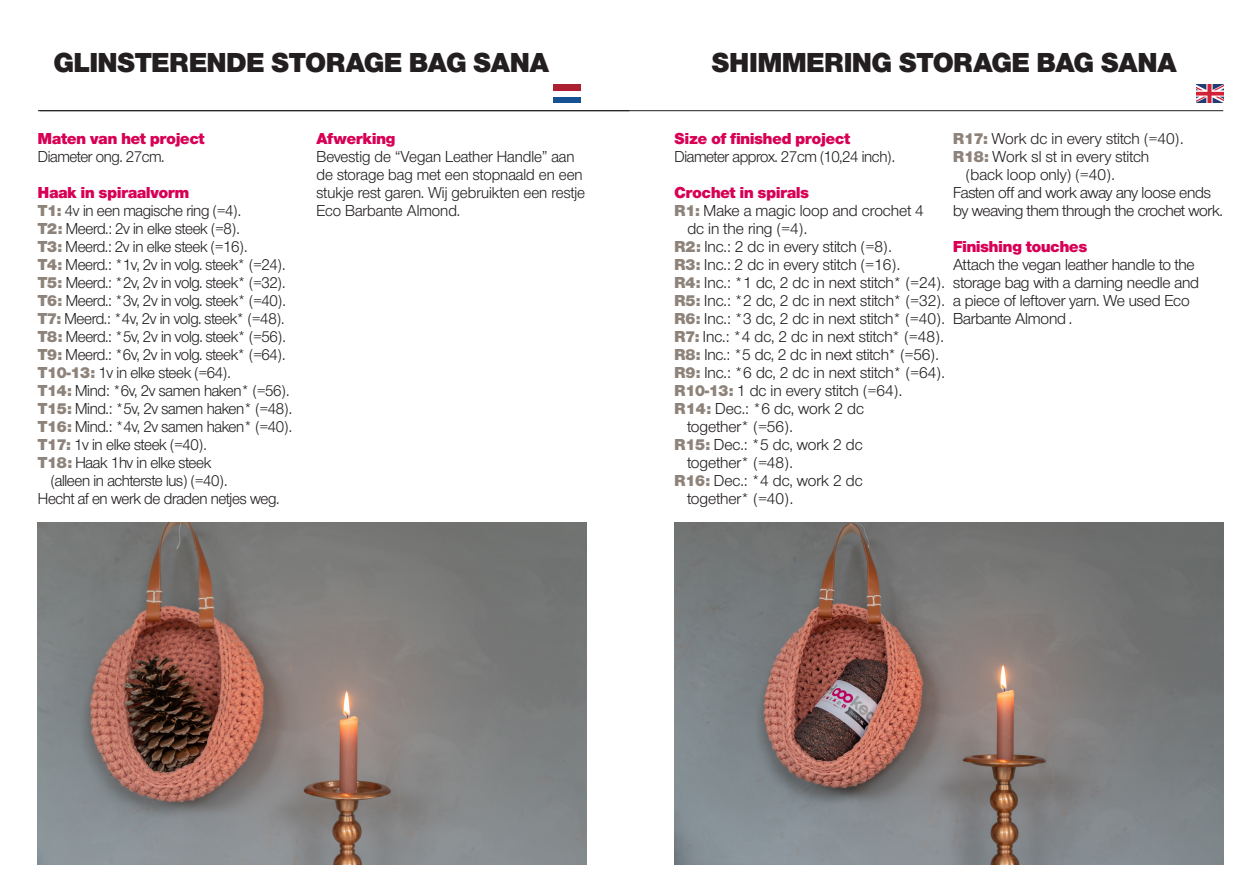
<style>
.page{position:relative;width:1259px;height:893px;background:#fff}
.page>*{position:absolute;margin:0;border:0;box-sizing:border-box;transform-origin:0 0}
.t1{font:900 28.5px "Nimbus San Nov D";color:#231f20}
.t2{font:16.5px/18px "Nimbus San Nov D";letter-spacing:-.01em;color:#231f20}
.t3{font:900 16.5px "Nimbus San Nov D";color:#d80056}
.s1{font-weight:900;color:#8e837a}
</style>
<div class="page">
<svg style="left:553px;top:97px;width:27px;height:5px"></svg>
<svg style="left:553px;top:90px;width:27px;height:1px"></svg>
<div style="left:553px;top:84px;width:27px;height:6px;background:#ac2031"></div>
<hr style="left:38px;top:110px;width:591px;height:1px;background:#231f20">
<img style="left:1196px;top:84px;width:27px;height:18px">
<hr style="left:40px;top:110px;width:1183px;height:1px;background:#231f20">
<img style="left:674px;top:522px;width:549px;height:342px">
<img style="left:38px;top:522px;width:548px;height:342px">
<p class="t1" style="left:54px;top:46px;width:497px">GLINSTERENDE STORAGE BAG SANA</p>
<p class="t1" style="left:712px;top:46px;width:466px">SHIMMERING STORAGE BAG SANA</p>
<p class="t3" style="left:38px;top:129px;width:168px">Maten van het project</p>
<p class="t2" style="left:38px;top:148px;width:128px">Diameter ong. 27cm.</p>
<p class="t3" style="left:38px;top:183px;width:153px">Haak in spiraalvorm</p>
<p class="t2" style="left:38px;top:202px;width:204px"><span class="s1">T1:</span> 4v in een magische ring (=4).</p>
<p class="t2" style="left:38px;top:220px;width:203px"><span class="s1">T2:</span> Meerd.: 2v in elke steek (=8).</p>
<p class="t2" style="left:38px;top:238px;width:211px"><span class="s1">T3:</span> Meerd.: 2v in elke steek (=16).</p>
<p class="t2" style="left:38px;top:256px;width:249px"><span class="s1">T4:</span> Meerd.: *1v, 2v in volg. steek* (=24).</p>
<p class="t2" style="left:38px;top:274px;width:249px"><span class="s1">T5:</span> Meerd.: *2v, 2v in volg. steek* (=32).</p>
<p class="t2" style="left:38px;top:292px;width:249px"><span class="s1">T6:</span> Meerd.: *3v, 2v in volg. steek* (=40).</p>
<p class="t2" style="left:38px;top:310px;width:248px"><span class="s1">T7:</span> Meerd.: *4v, 2v in volg. steek* (=48).</p>
<p class="t2" style="left:38px;top:328px;width:249px"><span class="s1">T8:</span> Meerd.: *5v, 2v in volg. steek* (=56).</p>
<p class="t2" style="left:38px;top:346px;width:249px"><span class="s1">T9:</span> Meerd.: *6v, 2v in volg. steek* (=64).</p>
<p class="t2" style="left:38px;top:364px;width:194px"><span class="s1">T10-13:</span> 1v in elke steek (=64).</p>
<p class="t2" style="left:38px;top:382px;width:253px"><span class="s1">T14:</span> Mind: *6v, 2v samen haken* (=56).</p>
<p class="t2" style="left:38px;top:400px;width:255px"><span class="s1">T15:</span> Mind.: *5v, 2v samen haken* (=48).</p>
<p class="t2" style="left:38px;top:418px;width:255px"><span class="s1">T16:</span> Mind.: *4v, 2v samen haken* (=40).</p>
<p class="t2" style="left:38px;top:436px;width:170px"><span class="s1">T17:</span> 1v in elke steek (=40).</p>
<p class="t2" style="left:51px;top:454px;width:178px;text-indent:-13px"><span class="s1">T18:</span> Haak 1hv in elke steek (alleen in achterste lus) (=40).</p>
<p class="t2" style="left:38px;top:490px;width:243px">Hecht af en werk de draden netjes weg.</p>
<p class="t3" style="left:316px;top:129px;width:80px">Afwerking</p>
<p class="t2" style="left:316px;top:148px;width:270px">Bevestig de “Vegan Leather Handle” aan de storage bag met een stopnaald en een stukje rest garen. Wij gebruikten een restje Eco Barbante Almond.</p>
<p class="t3" style="left:674px;top:129px;width:177px">Size of finished project</p>
<p class="t2" style="left:674px;top:148px;width:222px">Diameter approx. 27cm (10,24 inch).</p>
<p class="t3" style="left:674px;top:183px;width:136px">Crochet in spirals</p>
<p class="t2" style="left:687px;top:202px;width:238px;text-indent:-13px"><span class="s1">R1:</span> Make a magic loop and crochet 4 dc in the ring (=4).</p>
<p class="t2" style="left:674px;top:238px;width:218px"><span class="s1">R2:</span> Inc.: 2 dc in every stitch (=8).</p>
<p class="t2" style="left:674px;top:256px;width:227px"><span class="s1">R3:</span> Inc.: 2 dc in every stitch (=16).</p>
<p class="t2" style="left:674px;top:274px;width:271px"><span class="s1">R4:</span> Inc.: *1 dc, 2 dc in next stitch* (=24).</p>
<p class="t2" style="left:674px;top:292px;width:272px"><span class="s1">R5:</span> Inc.: *2 dc, 2 dc in next stitch* (=32).</p>
<p class="t2" style="left:674px;top:310px;width:272px"><span class="s1">R6:</span> Inc.: *3 dc, 2 dc in next stitch* (=40).</p>
<p class="t2" style="left:674px;top:328px;width:270px"><span class="s1">R7:</span> Inc.: *4 dc, 2 dc in next stitch* (=48).</p>
<p class="t2" style="left:674px;top:346px;width:266px"><span class="s1">R8:</span> Inc.: *5 dc, 2 dc in next stitch* (=56).</p>
<p class="t2" style="left:674px;top:364px;width:271px"><span class="s1">R9:</span> Inc.: *6 dc, 2 dc in next stitch* (=64).</p>
<p class="t2" style="left:674px;top:382px;width:229px"><span class="s1">R10-13:</span> 1 dc in every stitch (=64).</p>
<p class="t2" style="left:687px;top:400px;width:178px;text-indent:-13px"><span class="s1">R14:</span> Dec.: *6 dc, work 2 dc together* (=56).</p>
<p class="t2" style="left:687px;top:436px;width:177px;text-indent:-13px"><span class="s1">R15:</span> Dec.: *5 dc, work 2 dc together* (=48).</p>
<p class="t2" style="left:687px;top:472px;width:177px;text-indent:-13px"><span class="s1">R16:</span> Dec.: *4 dc, work 2 dc together* (=40).</p>
<p class="t2" style="left:953px;top:130px;width:231px"><span class="s1">R17:</span> Work dc in every stitch (=40).</p>
<p class="t2" style="left:966px;top:148px;width:185px;text-indent:-13px"><span class="s1">R18:</span> Work sl st in every stitch (back loop only) (=40).</p>
<p class="t2" style="left:953px;top:184px;width:271px">Fasten off and work away any loose ends by weaving them through the crochet work.</p>
<p class="t3" style="left:953px;top:237px;width:136px">Finishing touches</p>
<p class="t2" style="left:953px;top:256px;width:247px">Attach the vegan leather handle to the storage bag with a darning needle and a piece of leftover yarn. We used Eco<br>Barbante Almond .</p>
</div>
